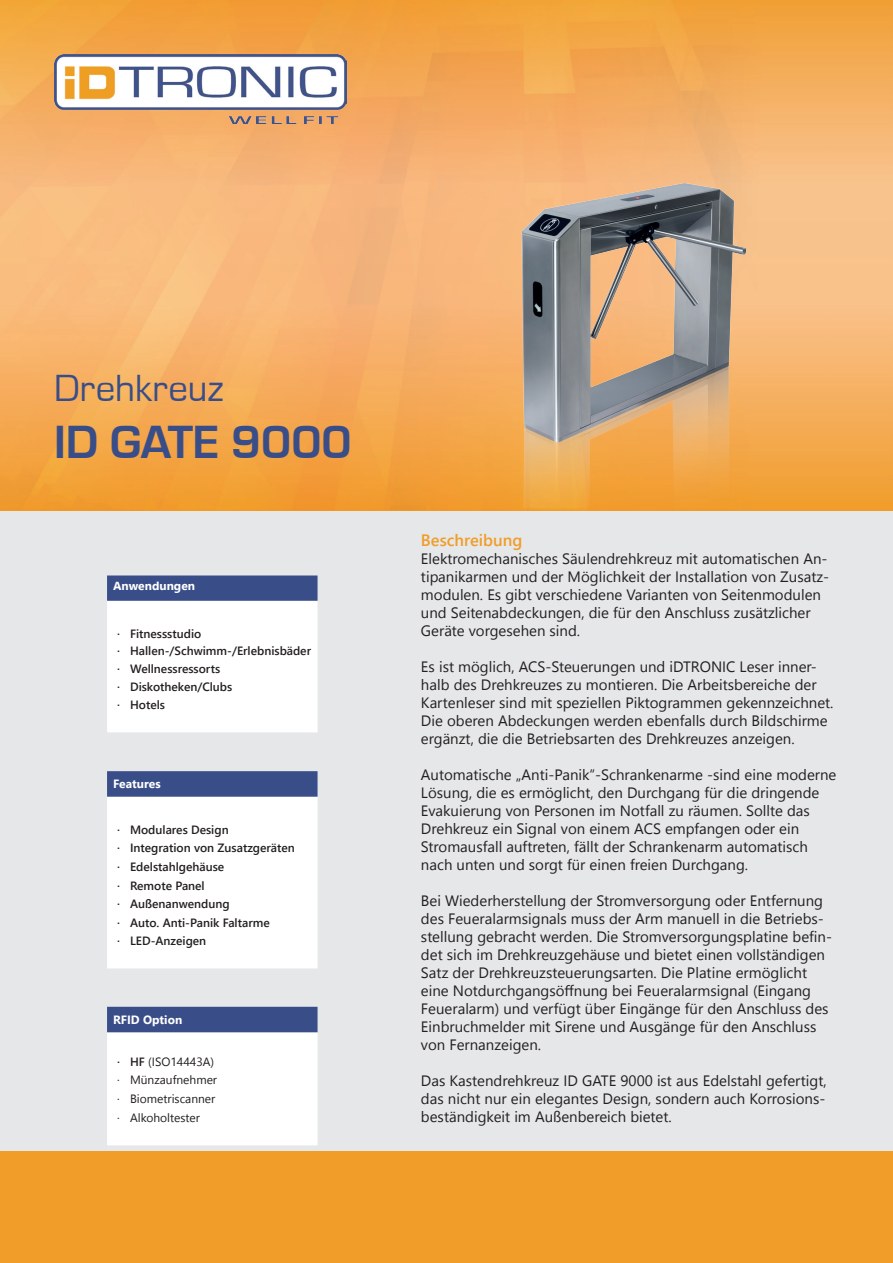
<style>
.page{position:relative;width:893px;height:1263px;background:#fff}
.page>*{position:absolute;margin:0;border:0;box-sizing:border-box;transform-origin:0 0}
.t1{font:700 48px "Eurostile T";color:#394e88}
.t2{font:39px "Eurostile T";color:#394e88}
.Headline_Orange{font:600 16.5px "Segoe UI";color:#f09d29}
.t3{font:15px/18px "Segoe UI";color:#231f20}
.t4{font:600 12px "Segoe UI";color:#231f20}
.t5{font:12px "Segoe UI";color:#231f20}
.Headline_White{font:700 12px "Segoe UI";color:#fff}
.s1{font-weight:600}
</style>
<div class="page">
<div style="left:0;top:1px;width:893px;height:1262px;background:#e6e7e9"></div>
<img style="left:0;top:0;width:893px;height:510px">
<div style="left:0;top:1152px;width:893px;height:111px;background:#f09d29"></div>
<img style="left:421px;top:142px;width:416px;height:365px">
<img style="left:54px;top:54px;width:293px;height:69px">
<div style="left:110px;top:799px;width:205px;height:166px;background:#fff"></div>
<div style="left:107px;top:796px;width:211px;height:172px;border:6px solid #fff"></div>
<div style="left:110px;top:774px;width:205px;height:20px;background:#394e88"></div>
<div style="left:107px;top:771px;width:211px;height:26px;border:6px solid #394e88"></div>
<div style="left:110px;top:1035px;width:205px;height:107px;background:#fff"></div>
<div style="left:107px;top:1032px;width:211px;height:113px;border:6px solid #fff"></div>
<div style="left:110px;top:1010px;width:205px;height:19px;background:#394e88"></div>
<div style="left:107px;top:1007px;width:211px;height:25px;border:6px solid #394e88"></div>
<div style="left:110px;top:604px;width:205px;height:125px;background:#fff"></div>
<div style="left:107px;top:601px;width:211px;height:131px;border:6px solid #fff"></div>
<div style="left:110px;top:578px;width:205px;height:20px;background:#394e88"></div>
<div style="left:107px;top:575px;width:211px;height:26px;border:6px solid #394e88"></div>
<p class="t2" style="left:54px;top:367px;width:171px">Drehkreuz</p>
<p class="t1" style="left:54px;top:416px;width:299px">ID GATE 9000</p>
<p class="Headline_White" style="left:113px;top:576px;width:84px">Anwendungen</p>
<p class="t4" style="left:117px;top:624px;width:85px">· Fitnessstudio</p>
<p class="t4" style="left:117px;top:641px;width:195px">· Hallen-/Schwimm-/Erlebnisbäder</p>
<p class="t4" style="left:117px;top:659px;width:104px">· Wellnessressorts</p>
<p class="t4" style="left:117px;top:677px;width:117px">· Diskotheken/Clubs</p>
<p class="t4" style="left:117px;top:695px;width:49px">· Hotels</p>
<p class="Headline_White" style="left:113px;top:774px;width:49px">Features</p>
<p class="t4" style="left:117px;top:820px;width:113px">· Modulares Design</p>
<p class="t4" style="left:117px;top:838px;width:179px">· Integration von Zusatzgeräten</p>
<p class="t4" style="left:117px;top:857px;width:108px">· Edelstahlgehäuse</p>
<p class="t4" style="left:117px;top:876px;width:89px">· Remote Panel</p>
<p class="t4" style="left:117px;top:894px;width:114px">· Außenanwendung</p>
<p class="t4" style="left:117px;top:913px;width:154px">· Auto. Anti-Panik Faltarme</p>
<p class="t4" style="left:117px;top:931px;width:90px">· LED-Anzeigen</p>
<p class="Headline_White" style="left:113px;top:1010px;width:71px">RFID Option</p>
<p class="t5" style="left:117px;top:1052px;width:98px"><span class="s1">· HF</span> (ISO14443A)</p>
<p class="t5" style="left:117px;top:1070px;width:101px">· Münzaufnehmer</p>
<p class="t5" style="left:117px;top:1089px;width:100px">· Biometriscanner</p>
<p class="t5" style="left:117px;top:1108px;width:84px">· Alkoholtester</p>
<p class="Headline_Orange" style="left:421px;top:526px;width:103px">Beschreibung</p>
<p class="t3" style="left:421px;top:549px;width:410px">Elektromechanisches Säulendrehkreuz mit automatischen An&shy;tipanikarmen und der Möglichkeit der Installation von Zusatz&shy;modulen. Es gibt verschiedene Varianten von Seitenmodulen und Seitenabdeckungen, die für den Anschluss zusätzlicher Geräte vorgesehen sind.</p>
<p class="t3" style="left:421px;top:657px;width:414px">Es ist möglich, ACS-Steuerungen und iDTRONIC Leser inner&shy;halb des Drehkreuzes zu montieren. Die Arbeitsbereiche der Kartenleser sind mit speziellen Piktogrammen gekennzeichnet.<br>Die oberen Abdeckungen werden ebenfalls durch Bildschirme ergänzt, die die Betriebsarten des Drehkreuzes anzeigen.</p>
<p class="t3" style="left:421px;top:765px;width:417px">Automatische „Anti-Panik“-Schrankenarme -sind eine moderne Lösung, die es ermöglicht, den Durchgang für die dringende Evakuierung von Personen im Notfall zu räumen. Sollte das Drehkreuz ein Signal von einem ACS empfangen oder ein Stromausfall auftreten, fällt der Schrankenarm automatisch nach unten und sorgt für einen freien Durchgang.</p>
<p class="t3" style="left:421px;top:891px;width:413px">Bei Wiederherstellung der Stromversorgung oder Entfernung des Feueralarmsignals muss der Arm manuell in die Betriebs&shy;stellung gebracht werden. Die Stromversorgungsplatine befin&shy;det sich im Drehkreuzgehäuse und bietet einen vollständigen Satz der Drehkreuzsteuerungsarten. Die Platine ermöglicht eine Notdurchgangsöffnung bei Feueralarmsignal (Eingang Feueralarm) und verfügt über Eingänge für den Anschluss des Einbruchmelder mit Sirene und Ausgänge für den Anschluss von Fernanzeigen.</p>
<p class="t3" style="left:421px;top:1071px;width:407px;text-align:justify">Das Kastendrehkreuz ID GATE 9000 ist aus Edelstahl gefertigt, das nicht nur ein elegantes Design, sondern auch Korrosions&shy;beständigkeit im Außenbereich bietet.</p>
</div>
